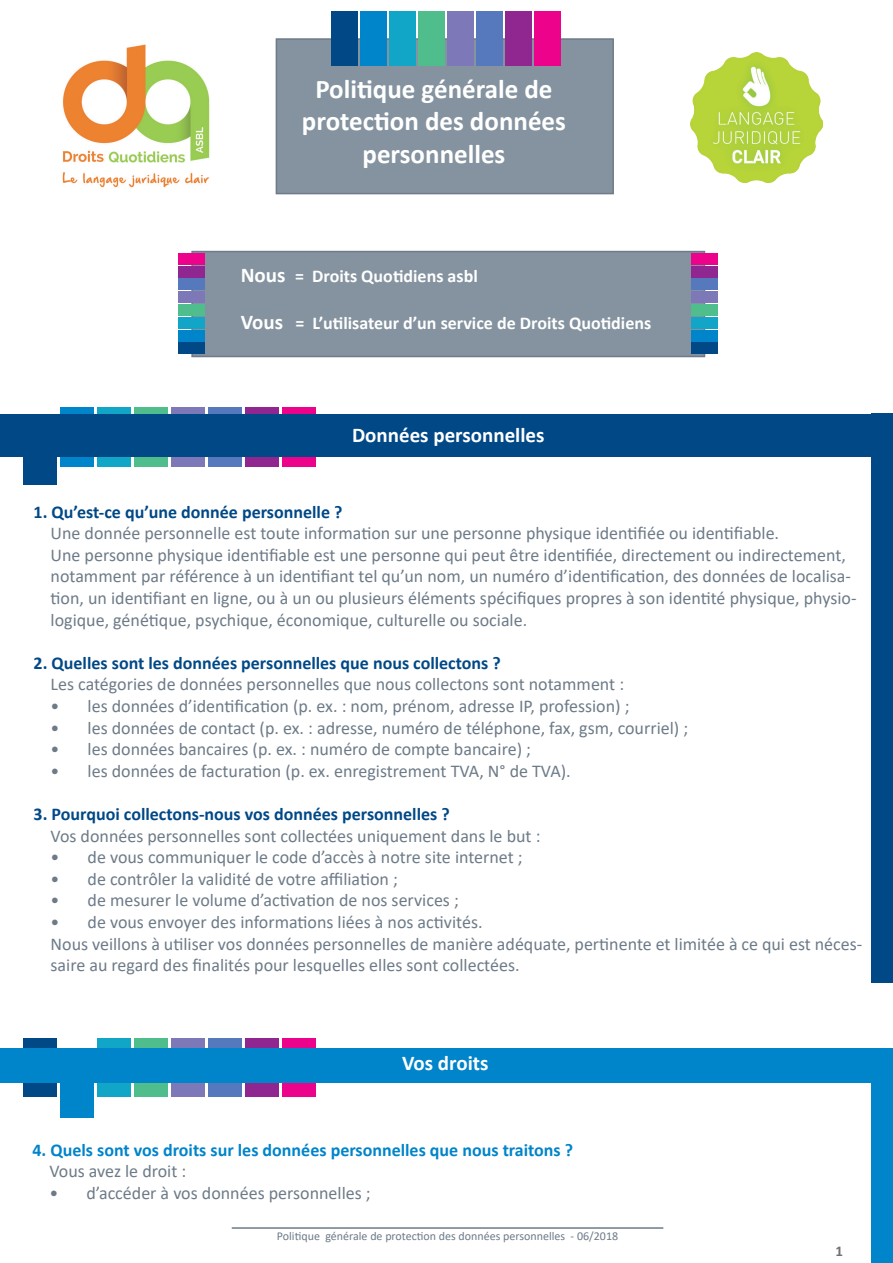
<style>
.page{position:relative;width:893px;height:1263px;background:#fff}
.page>*{position:absolute;margin:0;border:0;box-sizing:border-box;transform-origin:0 0}
.t1{font:700 27px/32.4px "Calibri";color:#fff;text-align:center}
.t2{font:700 21px "Calibri";color:#fff}
.t3{font:18px/21.6px "Calibri";color:#6d7b88}
.t4{font:700 18px "Calibri";color:#014887}
.t5{font:700 18px "Calibri";color:#fff}
.t6{font:700 18px "Calibri";color:#0084ca}
.t7{font:700 15px "Calibri";color:#717074}
.t8{font:12px "Calibri";color:#6d7b88}
.s1{font-size:21px}
</style>
<div class="page">
<div style="left:97px;top:1038px;width:34px;height:58px;background:#11a6c8"></div>
<div style="left:134px;top:1038px;width:34px;height:58px;background:#4fbd8c"></div>
<div style="left:171px;top:1038px;width:34px;height:58px;background:#7d78b8"></div>
<div style="left:208px;top:1038px;width:34px;height:58px;background:#5679bd"></div>
<div style="left:245px;top:1038px;width:34px;height:58px;background:#90268f"></div>
<div style="left:282px;top:1038px;width:33px;height:58px;background:#ed028c"></div>
<div style="left:23px;top:1038px;width:34px;height:58px;background:#014887"></div>
<div style="left:60px;top:1064px;width:34px;height:54px;background:#0084ca"></div>
<div style="left:60px;top:407px;width:34px;height:60px;background:#0084ca"></div>
<div style="left:97px;top:407px;width:34px;height:60px;background:#11a6c8"></div>
<div style="left:134px;top:407px;width:34px;height:60px;background:#4fbd8c"></div>
<div style="left:171px;top:407px;width:34px;height:60px;background:#7d78b8"></div>
<div style="left:208px;top:407px;width:34px;height:60px;background:#5679bd"></div>
<div style="left:245px;top:407px;width:34px;height:60px;background:#90268f"></div>
<div style="left:282px;top:407px;width:33px;height:60px;background:#ed028c"></div>
<div style="left:276px;top:38px;width:338px;height:156px;background:#84939f;border:2px solid #6d7b88"></div>
<div style="left:191px;top:250px;width:515px;height:108px;background:#84939f"></div>
<div style="left:0;top:414px;width:893px;height:42px;background:#014887"></div>
<img style="left:62px;top:44px;width:148px;height:144px">
<div style="left:871px;top:414px;width:22px;height:569px;background:#014887"></div>
<img style="left:691px;top:52px;width:131px;height:131px">
<hr style="left:232px;top:1227px;width:431px;height:2px;background:#6d7b88">
<div style="left:0;top:1048px;width:893px;height:35px;background:#0084ca"></div>
<div style="left:871px;top:1078px;width:22px;height:185px;background:#0084ca"></div>
<div style="left:360px;top:12px;width:26px;height:54px;background:#0084ca"></div>
<div style="left:389px;top:12px;width:26px;height:54px;background:#11a6c8"></div>
<div style="left:418px;top:12px;width:26px;height:54px;background:#4fbd8c"></div>
<div style="left:447px;top:12px;width:27px;height:54px;background:#7d78b8"></div>
<div style="left:476px;top:12px;width:27px;height:54px;background:#5679bd"></div>
<div style="left:505px;top:12px;width:27px;height:54px;background:#90268f"></div>
<div style="left:534px;top:12px;width:27px;height:54px;background:#ed028c"></div>
<div style="left:331px;top:12px;width:26px;height:54px;background:#014887"></div>
<div style="left:178px;top:330px;width:27px;height:11px;background:#0084ca"></div>
<div style="left:178px;top:317px;width:27px;height:12px;background:#11a6c8"></div>
<div style="left:178px;top:304px;width:27px;height:12px;background:#4fbd8c"></div>
<div style="left:178px;top:291px;width:27px;height:12px;background:#7d78b8"></div>
<div style="left:178px;top:278px;width:27px;height:12px;background:#5679bd"></div>
<div style="left:178px;top:266px;width:27px;height:11px;background:#90268f"></div>
<div style="left:178px;top:253px;width:27px;height:12px;background:#ed028c"></div>
<div style="left:178px;top:342px;width:27px;height:12px;background:#014887"></div>
<div style="left:691px;top:330px;width:27px;height:11px;background:#0084ca"></div>
<div style="left:691px;top:317px;width:27px;height:12px;background:#11a6c8"></div>
<div style="left:691px;top:304px;width:27px;height:12px;background:#4fbd8c"></div>
<div style="left:691px;top:291px;width:27px;height:12px;background:#7d78b8"></div>
<div style="left:691px;top:278px;width:27px;height:12px;background:#5679bd"></div>
<div style="left:691px;top:266px;width:27px;height:11px;background:#90268f"></div>
<div style="left:691px;top:253px;width:27px;height:12px;background:#ed028c"></div>
<div style="left:691px;top:342px;width:27px;height:12px;background:#014887"></div>
<div style="left:23px;top:431px;width:34px;height:54px;background:#014887"></div>
<h1 class="t1" style="left:302px;top:72px;width:266px">Politique générale de protection des données personnelles</h1>
<p class="t5" style="left:241px;top:263px;width:238px"><span class="s1">Nous</span> = Droits Quotidiens asbl</p>
<p class="t5" style="left:241px;top:310px;width:412px"><span class="s1">Vous</span> = L’utilisateur d’un service de Droits Quotidiens</p>
<p class="t2" style="left:352px;top:420px;width:194px">Données personnelles</p>
<p class="t4" style="left:34px;top:499px;width:310px">1. Qu’est-ce qu’une donnée personnelle ?</p>
<p class="t3" style="left:51px;top:522px;width:807px">Une donnée personnelle est toute information sur une personne physique identifiée ou identifiable.<br>Une personne physique identifiable est une personne qui peut être identifiée, directement ou indirectement, notamment par référence à un identifiant tel qu’un nom, un numéro d’identification, des données de localisa&shy;tion, un identifiant en ligne, ou à un ou plusieurs éléments spécifiques propres à son identité physique, physio&shy;logique, génétique, psychique, économique, culturelle ou sociale.</p>
<p class="t4" style="left:34px;top:650px;width:469px">2. Quelles sont les données personnelles que nous collectons ?</p>
<p class="t3" style="left:51px;top:673px;width:575px">Les catégories de données personnelles que nous collectons sont notamment :</p>
<p class="t3" style="left:51px;top:695px;width:580px">• les données d’identification (p. ex. : nom, prénom, adresse IP, profession) ;</p>
<p class="t3" style="left:51px;top:716px;width:639px">• les données de contact (p. ex. : adresse, numéro de téléphone, fax, gsm, courriel) ;</p>
<p class="t3" style="left:51px;top:738px;width:482px">• les données bancaires (p. ex. : numéro de compte bancaire) ;</p>
<p class="t3" style="left:51px;top:760px;width:522px">• les données de facturation (p. ex. enregistrement TVA, N° de TVA).</p>
<p class="t4" style="left:34px;top:801px;width:418px">3. Pourquoi collectons-nous vos données personnelles ?</p>
<p class="t3" style="left:51px;top:824px;width:491px">Vos données personnelles sont collectées uniquement dans le but :</p>
<p class="t3" style="left:51px;top:846px;width:474px">• de vous communiquer le code d’accès à notre site internet ;</p>
<p class="t3" style="left:51px;top:868px;width:349px">• de contrôler la validité de votre affiliation ;</p>
<p class="t3" style="left:51px;top:889px;width:410px">• de mesurer le volume d’activation de nos services ;</p>
<p class="t3" style="left:51px;top:911px;width:813px">• de vous envoyer des informations liées à nos activités.<br>Nous veillons à utiliser vos données personnelles de manière adéquate, pertinente et limitée à ce qui est néces&shy;saire au regard des finalités pour lesquelles elles sont collectées.</p>
<p class="t2" style="left:402px;top:1048px;width:88px">Vos droits</p>
<p class="t6" style="left:32px;top:1137px;width:542px">4. Quels sont vos droits sur les données personnelles que nous traitons ?</p>
<p class="t3" style="left:49px;top:1160px;width:138px">Vous avez le droit :</p>
<p class="t3" style="left:49px;top:1182px;width:323px">• d’accéder à vos données personnelles ;</p>
<p class="t8" style="left:277px;top:1227px;width:343px">Politique générale de protection des données personnelles - 06/2018</p>
<p class="t7" style="left:836px;top:1240px;width:9px">1</p>
</div>
